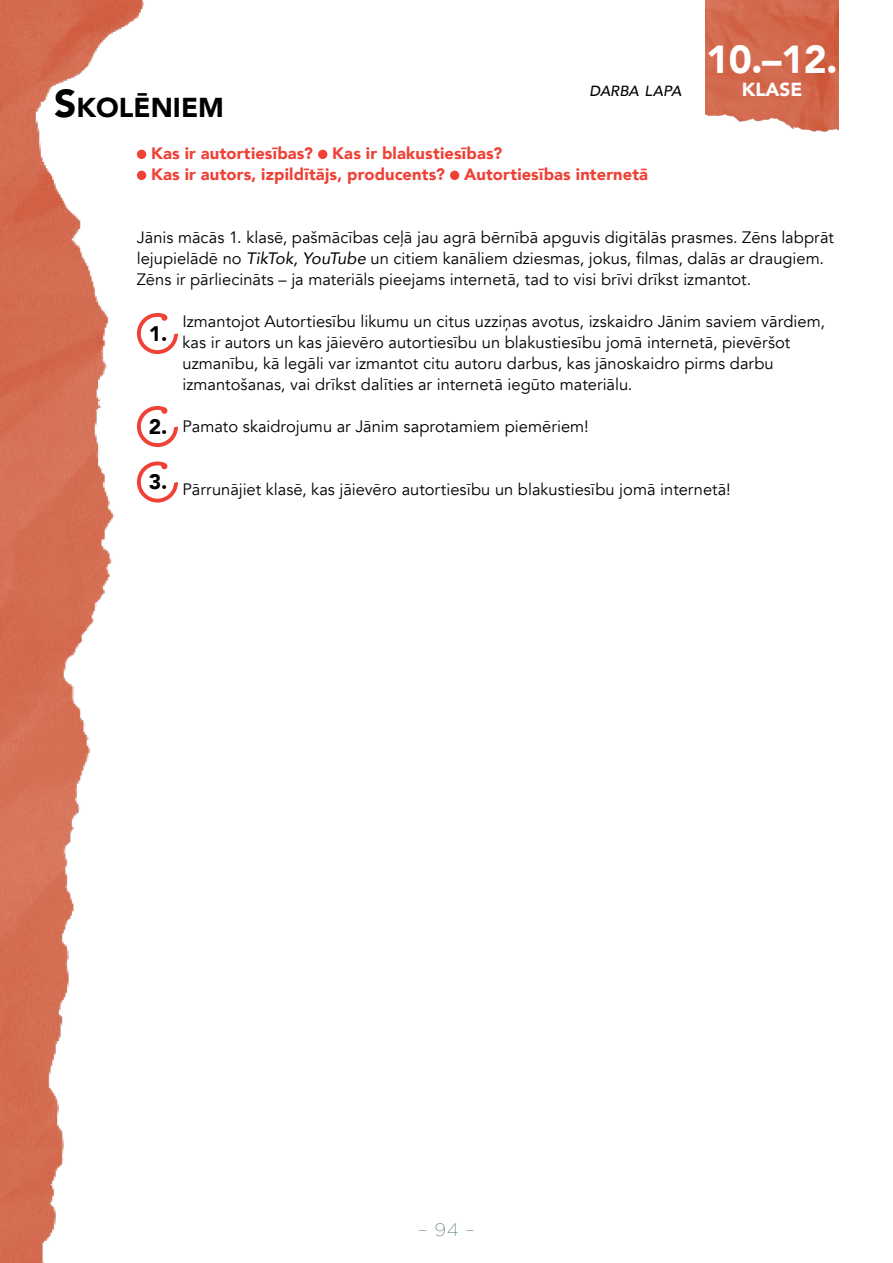
<style>
.page{position:relative;width:893px;height:1263px;background:#fff}
.page>*{position:absolute;margin:0;border:0;box-sizing:border-box;transform-origin:0 0}
.t1{font:900 39px "Avenir";color:#fff}
.t2{font:900 27.3px "Avenir";color:#000}
.t3{font:900 21px "Avenir";color:#000}
.t4{font:900 18.9px "Avenir";color:#fff}
.t5{font:100 18px "Gotham";color:#0a403d}
.t6{font:16.5px/21px "Avenir";color:#000}
.t7{font:900 16.5px/21px "Avenir";letter-spacing:.01em;color:#ef4136}
.t8{font:italic 500 14.7px "Avenir";letter-spacing:-.01em;color:#000}
.s1{font-size:39px}
.s2{font-style:italic}
.s3{font-weight:900;font-size:21px}
</style>
<div class="page">
<img style="left:0;top:0;width:147px;height:1263px">
<img style="left:705px;top:0;width:134px;height:132px">
<div style="left:137px;top:150px;width:9px;height:9px;background:#ef4136;border-radius:50%"></div>
<div style="left:318px;top:150px;width:9px;height:9px;background:#ef4136;border-radius:50%"></div>
<div style="left:137px;top:171px;width:9px;height:9px;background:#ef4136;border-radius:50%"></div>
<div style="left:450px;top:171px;width:9px;height:9px;background:#ef4136;border-radius:50%"></div>
<svg style="left:137px;top:313px;width:41px;height:41px"></svg>
<svg style="left:137px;top:406px;width:41px;height:41px"></svg>
<svg style="left:137px;top:461px;width:41px;height:42px"></svg>
<h2 class="t2" style="left:54px;top:84px;width:171px"><span class="s1">S</span>KOLĒNIEM</h2>
<p class="t8" style="left:590px;top:82px;width:93px">DARBA LAPA</p>
<p class="t7" style="left:151px;top:142px;width:498px">Kas ir autortiesības? Kas ir blakustiesības?<br>Kas ir autors, izpildītājs, producents? Autortiesības internetā</p>
<h1 class="t1" style="left:706px;top:26px;width:133px">10.–12.</h1>
<p class="t4" style="left:742px;top:73px;width:62px">KLASE</p>
<p class="t6" style="left:137px;top:227px;width:699px">Jānis mācās 1. klasē, pašmācības ceļā jau agrā bērnībā apguvis digitālās prasmes. Zēns labprāt lejupielādē no <span class="s2">TikTok, YouTube</span> un citiem kanāliem dziesmas, jokus, filmas, dalās ar draugiem.<br>Zēns ir pārliecināts – ja materiāls pieejams internetā, tad to visi brīvi drīkst izmantot.</p>
<p class="t3" style="left:149px;top:315px;width:20px">1.</p>
<p class="t6" style="left:183px;top:311px;width:644px">Izmantojot Autortiesību likumu un citus uzziņas avotus, izskaidro Jānim saviem vārdiem, kas ir autors un kas jāievēro autortiesību un blakustiesību jomā internetā, pievēršot uzmanību, kā legāli var izmantot citu autoru darbus, kas jānoskaidro pirms darbu izmantošanas, vai drīkst dalīties ar internetā iegūto materiālu.</p>
<p class="t6" style="left:149px;top:416px;width:442px"><span class="s3">2.</span> Pamato skaidrojumu ar Jānim saprotamiem piemēriem!</p>
<p class="t6" style="left:149px;top:479px;width:584px"><sup>3.</sup> Pārrunājiet klasē, kas jāievēro autortiesību un blakustiesību jomā internetā!</p>
<p class="t5" style="left:418px;top:1219px;width:58px">– 94 –</p>
</div>
